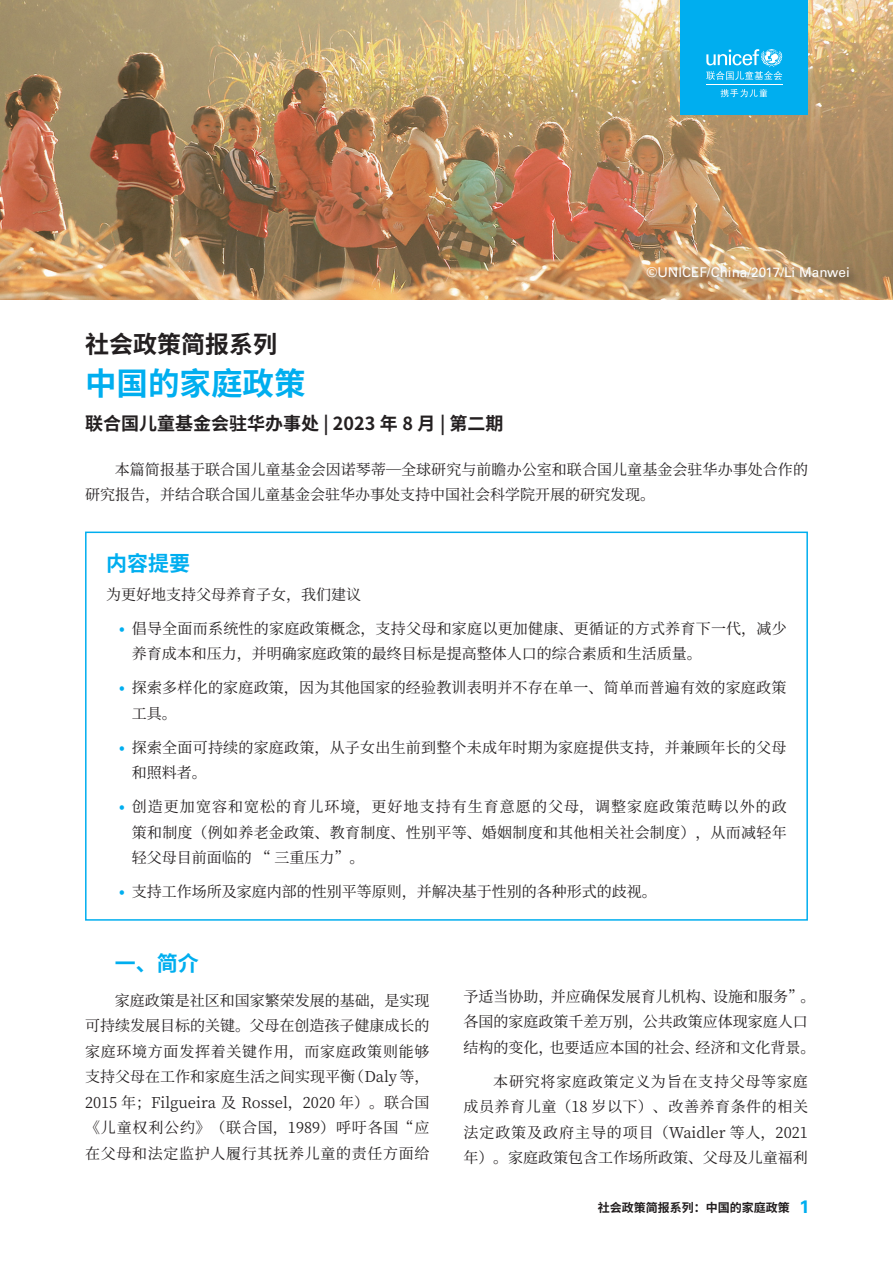
<style>
.page{position:relative;width:893px;height:1263px;background:#fff}
.page>*{position:absolute;margin:0;border:0;box-sizing:border-box;transform-origin:0 0}
.t1{font:700 31.5px "Source Han Sans CN";color:#00aeef}
.t2{font:700 24px "Source Han Sans CN";color:#231f20}
.t3{font:700 21px "Source Han Sans CN";color:#00aeef}
.t4{font:700 18px "Source Han Sans CN";color:#231f20}
.中文{font:15px/25.5px "Source Han Serif CN";letter-spacing:.005em;color:#231f20}
.t5{font:13.5px "Univers LT Pro 55 Roman";color:#fff}
.t6{font:700 12px "Source Han Sans CN";color:#231f20}
.s1{font-family:"Source Han Sans CN";font-weight:700;color:#00aeef}
.s2{font-family:"Univers LT Pro 65";font-size:18px;color:#00aeef}
</style>
<div class="page">
<div style="left:85px;top:531px;width:723px;height:390px;border:2px solid #00aeef"></div>
<img style="left:0;top:0;width:893px;height:300px">
<div style="left:643px;top:263px;width:218px;height:26px;background:#231f20;opacity:.75"></div>
<div style="left:680px;top:0;width:128px;height:115px;background:#00aeef"></div>
<hr style="left:706px;top:85px;width:76px;height:1px;background:#fff">
<svg style="left:706px;top:49px;width:76px;height:31px"></svg>
<svg style="left:721px;top:89px;width:46px;height:8px"></svg>
<p class="t2" style="left:85px;top:330px;width:193px">社会政策简报系列</p>
<p class="t1" style="left:85px;top:366px;width:222px">中国的家庭政策</p>
<p class="t4" style="left:85px;top:413px;width:420px">联合国儿童基金会驻华办事处 | 2023 年 8 月 | 第二期</p>
<p class="t5" style="left:646px;top:263px;width:205px">©UNICEF/China/2017/Li Manwei</p>
<p class="中文" style="left:85px;top:457px;width:724px;text-indent:30px">本篇简报基于联合国儿童基金会因诺琴蒂—全球研究与前瞻办公室和联合国儿童基金会驻华办事处合作的研究报告，并结合联合国儿童基金会驻华办事处支持中国社会科学院开展的研究发现。</p>
<p class="t3" style="left:106px;top:552px;width:85px">内容提要</p>
<p class="中文" style="left:106px;top:582px;width:256px">为更好地支持父母养育子女，我们建议</p>
<p class="中文" style="left:132px;top:616px;width:656px;text-indent:-13px"><span class="s1">•</span> 倡导全面而系统性的家庭政策概念，支持父母和家庭以更加健康、更循证的方式养育下一代，减少养育成本和压力，并明确家庭政策的最终目标是提高整体人口的综合素质和生活质量。</p>
<p class="中文" style="left:132px;top:675px;width:656px;text-indent:-13px"><span class="s1">•</span> 探索多样化的家庭政策，因为其他国家的经验教训表明并不存在单一、简单而普遍有效的家庭政策工具。</p>
<p class="中文" style="left:132px;top:735px;width:656px;text-indent:-13px"><span class="s1">•</span> 探索全面可持续的家庭政策，从子女出生前到整个未成年时期为家庭提供支持，并兼顾年长的父母和照料者。</p>
<p class="中文" style="left:132px;top:794px;width:656px;text-align:justify;text-indent:-13px"><span class="s1">•</span> 创造更加宽容和宽松的育儿环境，更好地支持有生育意愿的父母，调整家庭政策范畴以外的政策和制度（例如养老金政策、教育制度、性别平等、婚姻制度和其他相关社会制度），从而减轻年轻父母目前面临的 “ 三重压力”。</p>
<p class="中文" style="left:119px;top:879px;width:539px"><span class="s1">•</span> 支持工作场所及家庭内部的性别平等原则，并解决基于性别的各种形式的歧视。</p>
<p class="t3" style="left:115px;top:951px;width:85px">一、简介</p>
<p class="中文" style="left:85px;top:987px;width:346px;text-align:justify;text-indent:30px">家庭政策是社区和国家繁荣发展的基础，是实现可持续发展目标的关键。父母在创造孩子健康成长的家庭环境方面发挥着关键作用，而家庭政策则能够支持父母在工作和家庭生活之间实现平衡（Daly等，2015 年；Filgueira 及 Rossel，2020 年）。联合国《儿童权利公约》（联合国，1989）呼吁各国“应在父母和法定监护人履行其抚养儿童的责任方面给</p>
<p class="中文" style="left:463px;top:984px;width:353px">予适当协助，并应确保发展育儿机构、设施和服务”。各国的家庭政策千差万别，公共政策应体现家庭人口结构的变化，也要适应本国的社会、经济和文化背景。</p>
<p class="中文" style="left:463px;top:1069px;width:346px;text-align:justify;text-indent:30px">本研究将家庭政策定义为旨在支持父母等家庭成员养育儿童（18 岁以下）、改善养育条件的相关法定政策及政府主导的项目（Waidler 等人，2021年）。家庭政策包含工作场所政策、父母及儿童福利</p>
<p class="t6" style="left:598px;top:1200px;width:213px">社会政策简报系列：中国的家庭政策 <span class="s2">1</span></p>
</div>
